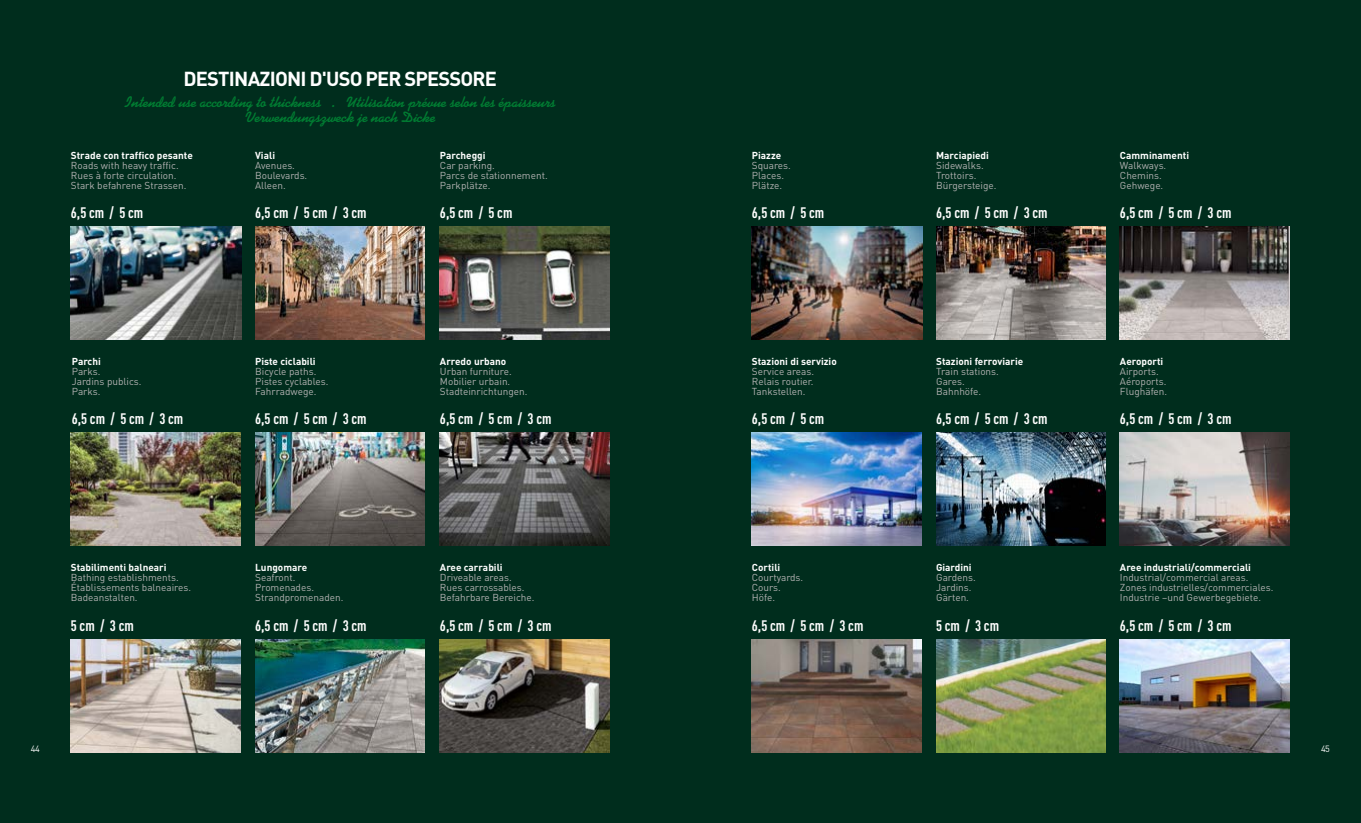
<style>
.page{position:relative;width:1361px;height:823px;background:#fff}
.page>*{position:absolute;margin:0;border:0;box-sizing:border-box;transform-origin:0 0}
.t1{font:700 20px "DIN Pro";letter-spacing:-.04em;color:#fff}
.t2{font:700 condensed 15px "DIN Pro";color:#fff}
.t3{font:700 15px/15px "Kaufmann Std";color:#007c32;text-align:center}
.t4{font:10px/10px "DIN Pro";color:#b3b2b2}
.t5{font:700 10px "DIN Pro";color:#fff}
.t6{font:9px "DIN Pro";color:#fff}
</style>
<div class="page">
<div style="left:0;top:0;width:1361px;height:822px;background:#002d1d"></div>
<img style="left:752px;top:432px;width:169px;height:113px">
<img style="left:936px;top:432px;width:169px;height:113px">
<img style="left:1120px;top:432px;width:169px;height:113px">
<img style="left:440px;top:432px;width:169px;height:113px">
<img style="left:255px;top:432px;width:170px;height:113px">
<img style="left:71px;top:432px;width:169px;height:113px">
<img style="left:71px;top:226px;width:170px;height:113px">
<img style="left:752px;top:226px;width:170px;height:113px">
<img style="left:936px;top:226px;width:170px;height:113px">
<img style="left:1120px;top:226px;width:169px;height:113px">
<img style="left:255px;top:226px;width:170px;height:113px">
<img style="left:71px;top:639px;width:169px;height:112px">
<img style="left:752px;top:639px;width:169px;height:112px">
<img style="left:255px;top:639px;width:169px;height:112px">
<img style="left:936px;top:639px;width:169px;height:112px">
<img style="left:440px;top:639px;width:169px;height:112px">
<img style="left:1120px;top:639px;width:169px;height:112px">
<img style="left:440px;top:226px;width:169px;height:113px">
<h1 class="t1" style="left:184px;top:65px;width:315px">DESTINAZIONI D'USO PER SPESSORE</h1>
<h2 class="t3" style="left:125px;top:95px;width:432px">Intended use according to thickness . Utilisation prévue selon les épaisseurs<br>Verwendungszweck je nach Dicke</h2>
<p class="t5" style="left:71px;top:148px;width:123px">Strade con traffico pesante</p>
<p class="t4" style="left:71px;top:160px;width:117px">Roads with heavy traffic.<br>Rues à forte circulation.<br>Stark befahrene Strassen.</p>
<h2 class="t2" style="left:71px;top:203px;width:74px">6,5 cm / 5 cm</h2>
<h2 class="t2" style="left:440px;top:203px;width:74px">6,5 cm / 5 cm</h2>
<p class="t5" style="left:255px;top:148px;width:21px">Viali</p>
<p class="t4" style="left:255px;top:160px;width:54px">Avenues.<br>Boulevards.<br>Alleen.</p>
<p class="t5" style="left:440px;top:148px;width:47px">Parcheggi</p>
<p class="t4" style="left:440px;top:160px;width:109px">Car parking.<br>Parcs de stationnement.<br>Parkplätze.</p>
<h2 class="t2" style="left:255px;top:203px;width:113px">6,5 cm / 5 cm / 3 cm</h2>
<p class="t5" style="left:752px;top:148px;width:31px">Piazze</p>
<p class="t4" style="left:752px;top:160px;width:41px">Squares.<br>Places.<br>Plätze.</p>
<h2 class="t2" style="left:752px;top:203px;width:74px">6,5 cm / 5 cm</h2>
<p class="t5" style="left:936px;top:148px;width:54px">Marciapiedi</p>
<p class="t4" style="left:936px;top:160px;width:62px">Sidewalks.<br>Trottoirs.<br>Bürgersteige.</p>
<p class="t5" style="left:1120px;top:148px;width:71px">Camminamenti</p>
<p class="t4" style="left:1120px;top:160px;width:48px">Walkways.<br>Chemins.<br>Gehwege.</p>
<h2 class="t2" style="left:936px;top:203px;width:113px">6,5 cm / 5 cm / 3 cm</h2>
<h2 class="t2" style="left:1120px;top:203px;width:113px">6,5 cm / 5 cm / 3 cm</h2>
<p class="t5" style="left:72px;top:354px;width:30px">Parchi</p>
<p class="t4" style="left:72px;top:366px;width:71px">Parks.<br>Jardins publics.<br>Parks.</p>
<h2 class="t2" style="left:72px;top:409px;width:113px">6,5 cm / 5 cm / 3 cm</h2>
<p class="t5" style="left:255px;top:354px;width:62px">Piste ciclabili</p>
<p class="t4" style="left:255px;top:366px;width:75px">Bicycle paths.<br>Pistes cyclables.<br>Fahrradwege.</p>
<p class="t5" style="left:440px;top:354px;width:68px">Arredo urbano</p>
<p class="t4" style="left:440px;top:366px;width:89px">Urban furniture.<br>Mobilier urbain.<br>Stadteinrichtungen.</p>
<h2 class="t2" style="left:255px;top:409px;width:113px">6,5 cm / 5 cm / 3 cm</h2>
<h2 class="t2" style="left:440px;top:409px;width:113px">6,5 cm / 5 cm / 3 cm</h2>
<p class="t5" style="left:936px;top:354px;width:89px">Stazioni ferroviarie</p>
<p class="t4" style="left:936px;top:366px;width:64px">Train stations.<br>Gares.<br>Bahnhöfe.</p>
<p class="t5" style="left:752px;top:354px;width:86px">Stazioni di servizio</p>
<p class="t4" style="left:752px;top:366px;width:64px;text-align:justify">Service areas.<br>Relais routier.<br>Tankstellen.</p>
<h2 class="t2" style="left:752px;top:409px;width:74px">6,5 cm / 5 cm</h2>
<h2 class="t2" style="left:936px;top:409px;width:113px">6,5 cm / 5 cm / 3 cm</h2>
<h2 class="t2" style="left:1120px;top:409px;width:113px">6,5 cm / 5 cm / 3 cm</h2>
<p class="t5" style="left:1120px;top:354px;width:45px">Aeroporti</p>
<p class="t4" style="left:1120px;top:366px;width:49px">Airports.<br>Aéroports.<br>Flughäfen.</p>
<p class="t5" style="left:71px;top:560px;width:97px">Stabilimenti balneari</p>
<p class="t4" style="left:71px;top:571px;width:122px">Bathing establishments.<br>Établissements balneaires.<br>Badeanstalten.</p>
<p class="t5" style="left:255px;top:560px;width:54px">Lungomare</p>
<p class="t4" style="left:255px;top:571px;width:90px">Seafront.<br>Promenades.<br>Strandpromenaden.</p>
<p class="t5" style="left:440px;top:560px;width:64px">Aree carrabili</p>
<p class="t4" style="left:440px;top:571px;width:96px">Driveable areas.<br>Rues carrossables.<br>Befahrbare Bereiche.</p>
<p class="t5" style="left:752px;top:560px;width:30px">Cortili</p>
<p class="t4" style="left:752px;top:571px;width:53px">Courtyards.<br>Cours.<br>Höfe.</p>
<p class="t5" style="left:936px;top:560px;width:37px">Giardini</p>
<p class="t4" style="left:936px;top:571px;width:41px">Gardens.<br>Jardins.<br>Gärten.</p>
<p class="t5" style="left:1120px;top:560px;width:132px">Aree industriali/commerciali</p>
<p class="t4" style="left:1120px;top:571px;width:155px">Industrial/commercial areas.<br>Zones industrielles/commerciales.<br>Industrie –und Gewerbegebiete.</p>
<h2 class="t2" style="left:71px;top:616px;width:64px">5 cm / 3 cm</h2>
<h2 class="t2" style="left:255px;top:616px;width:113px">6,5 cm / 5 cm / 3 cm</h2>
<h2 class="t2" style="left:440px;top:616px;width:113px">6,5 cm / 5 cm / 3 cm</h2>
<h2 class="t2" style="left:752px;top:616px;width:113px">6,5 cm / 5 cm / 3 cm</h2>
<h2 class="t2" style="left:936px;top:616px;width:64px">5 cm / 3 cm</h2>
<h2 class="t2" style="left:1120px;top:616px;width:113px">6,5 cm / 5 cm / 3 cm</h2>
<p class="t6" style="left:31px;top:742px;width:10px">44</p>
<p class="t6" style="left:1321px;top:742px;width:10px">45</p>
</div>
